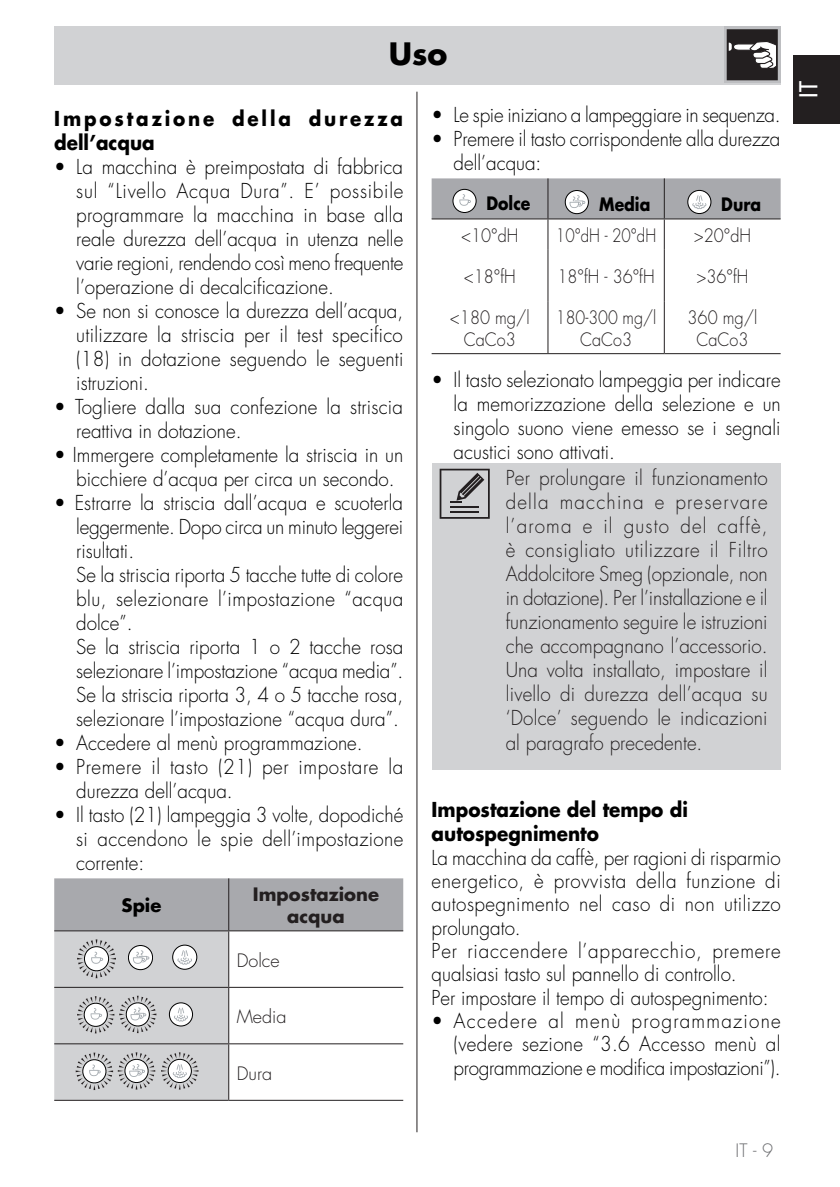
<style>
.page{position:relative;width:840px;height:1187px;background:#fff}
.page>*{position:absolute;margin:0;border:0;box-sizing:border-box;transform-origin:0 0}
.Testo{font:700 30px "Futura Std";color:#000}
.t1{font:500 24px "Futura Std";color:#fff}
.testo_tab{font:300 20px/24px "Futura Std";color:#000;text-align:justify;scale:.94 1}
.testo_tab-2{font:300 20px/24px "Futura Std";letter-spacing:.01em;color:#231f20;text-align:justify;scale:.94 1}
.testo_tab-3{font:300 20px/24px "Futura Std";letter-spacing:.03em;color:#000;scale:.94 1}
.testo_tab-4{font:700 20px "Futura Std";color:#000;scale:.92 1}
.testo_tab-5{font:700 20px/24px "Futura Std";letter-spacing:.155em;color:#000;scale:.92 1}
.Testo-2{font:300 18px "Futura Std";color:#231f20;scale:.9 1}
.Testo-3{font:700 18px/21.6px "Futura Std";color:#231f20;text-align:center}
.Testo-4{font:300 18px "Futura Std";color:#231f20}
.Testo-5{font:700 18px "Futura Std";color:#000;scale:.87 1}
.Testo-6{font:300 18px "Futura Std";color:#231f20;scale:.84 1}
.Testo-7{font:300 18px "Futura Std";color:#231f20;scale:.88 1}
.t2{font:300 18px "Futura Std";color:#6c6d70}
.Testo-8{font:700 18px "Futura Std";color:#000}
</style>
<div class="page">
<hr style="left:416px;top:92px;width:1px;height:1039px;background:#231f20">
<div style="left:54px;top:26px;width:726px;height:58px;background:#d1d2d4"></div>
<div style="left:793px;top:55px;width:46px;height:68px;background:#231f20"></div>
<hr style="left:54px;top:1099px;width:175px;height:1px;background:#231f20">
<hr style="left:229px;top:1099px;width:174px;height:1px;background:#231f20">
<svg style="left:54px;top:878px;width:349px;height:221px"></svg>
<hr style="left:431px;top:353px;width:116px;height:1px;background:#231f20">
<hr style="left:547px;top:353px;width:117px;height:1px;background:#231f20">
<hr style="left:664px;top:353px;width:116px;height:1px;background:#231f20">
<svg style="left:431px;top:178px;width:349px;height:175px"></svg>
<div style="left:431px;top:463px;width:349px;height:306px;background:#d1d2d4"></div>
<svg style="left:439px;top:468px;width:50px;height:50px"></svg>
<svg style="left:724px;top:26px;width:56px;height:57px"></svg>
<svg style="left:726px;top:29px;width:51px;height:51px;background:#504d4e"></svg>
<p class="Testo" style="left:388px;top:34px;width:60px">Uso</p>
<p class="testo_tab-5" style="left:54px;top:106px;width:380px">Impostazione della durezza dell’acqua</p>
<p class="testo_tab" style="left:76px;top:155px;width:349px;text-indent:-22px">• La macchina è preimpostata di fabbrica sul “Livello Acqua Dura”. E’ possibile programmare la macchina in base alla reale durezza dell’acqua in utenza nelle varie regioni, rendendo così meno frequente l’operazione di decalcificazione.</p>
<p class="testo_tab" style="left:76px;top:299px;width:349px;text-indent:-22px">• Se non si conosce la durezza dell’acqua, utilizzare la striscia per il test specifico (18) in dotazione seguendo le seguenti istruzioni.</p>
<p class="testo_tab" style="left:76px;top:395px;width:349px;text-indent:-22px">• Togliere dalla sua confezione la striscia reattiva in dotazione.</p>
<p class="testo_tab" style="left:76px;top:443px;width:349px;text-indent:-22px">• Immergere completamente la striscia in un bicchiere d’acqua per circa un secondo.</p>
<p class="testo_tab" style="left:76px;top:491px;width:349px;text-indent:-22px">• Estrarre la striscia dall’acqua e scuoterla leggermente. Dopo circa un minuto leggerei risultati.</p>
<p class="testo_tab" style="left:76px;top:563px;width:349px">Se la striscia riporta 5 tacche tutte di colore blu, selezionare l’impostazione “acqua dolce”.</p>
<p class="testo_tab" style="left:76px;top:635px;width:349px">Se la striscia riporta 1 o 2 tacche rosa selezionare l’impostazione “acqua media”.</p>
<p class="testo_tab" style="left:76px;top:683px;width:349px">Se la striscia riporta 3, 4 o 5 tacche rosa, selezionare l’impostazione “acqua dura”.</p>
<p class="testo_tab" style="left:54px;top:731px;width:329px">• Accedere al menù programmazione.</p>
<p class="testo_tab-3" style="left:76px;top:755px;width:349px;text-indent:-22px">• Premere il tasto (21) per impostare la durezza dell’acqua.</p>
<p class="testo_tab" style="left:76px;top:803px;width:349px;text-indent:-22px">• Il tasto (21) lampeggia 3 volte, dopodiché si accendono le spie dell’impostazione corrente:</p>
<p class="Testo-8" style="left:121px;top:893px;width:41px">Spie</p>
<p class="Testo-3" style="left:253px;top:883px;width:128px">Impostazione acqua</p>
<p class="Testo-4" style="left:237px;top:948px;width:44px">Dolce</p>
<p class="Testo-4" style="left:237px;top:1005px;width:51px">Media</p>
<p class="Testo-4" style="left:237px;top:1061px;width:37px">Dura</p>
<p class="testo_tab" style="left:431px;top:104px;width:372px">• Le spie iniziano a lampeggiare in sequenza.</p>
<p class="testo_tab" style="left:453px;top:128px;width:349px;text-indent:-22px">• Premere il tasto corrispondente alla durezza dell’acqua:</p>
<p class="Testo-5" style="left:486px;top:191px;width:52px">Dolce</p>
<p class="Testo-5" style="left:599px;top:192px;width:60px">Media</p>
<p class="Testo-5" style="left:720px;top:192px;width:47px">Dura</p>
<p class="Testo-2" style="left:461px;top:224px;width:65px">&lt;10°dH</p>
<p class="Testo-6" style="left:555px;top:224px;width:121px">10°dH - 20°dH</p>
<p class="Testo-2" style="left:693px;top:224px;width:65px">&gt;20°dH</p>
<p class="Testo-2" style="left:463px;top:265px;width:59px">&lt;18°fH</p>
<p class="Testo-2" style="left:557px;top:265px;width:110px">18°fH - 36°fH</p>
<p class="Testo-2" style="left:696px;top:265px;width:59px">&gt;36°fH</p>
<p class="Testo-2" style="left:449px;top:306px;width:90px">&lt;180 mg/l</p>
<p class="Testo-2" style="left:463px;top:328px;width:59px">CaCo3</p>
<p class="Testo-2" style="left:687px;top:306px;width:79px">360 mg/l</p>
<p class="Testo-2" style="left:696px;top:328px;width:59px">CaCo3</p>
<p class="testo_tab" style="left:453px;top:368px;width:349px;text-indent:-22px">• Il tasto selezionato lampeggia per indicare la memorizzazione della selezione e un singolo suono viene emesso se i segnali acustici sono attivati.</p>
<p class="testo_tab-2" style="left:505px;top:466px;width:280px">Per prolungare il funzionamento della macchina e preservare l’aroma e il gusto del caffè, è consigliato utilizzare il Filtro Addolcitore Smeg (opzionale, non in dotazione). Per l’installazione e il funzionamento seguire le istruzioni che accompagnano l’accessorio.<br>Una volta installato, impostare il livello di durezza dell’acqua su ‘Dolce’ seguendo le indicazioni al paragrafo precedente.</p>
<p class="Testo-7" style="left:555px;top:306px;width:115px">180-300 mg/l</p>
<p class="Testo-2" style="left:580px;top:328px;width:59px">CaCo3</p>
<p class="testo_tab-4" style="left:431px;top:796px;width:280px">Impostazione del tempo di</p>
<p class="testo_tab-4" style="left:431px;top:820px;width:183px">autospegnimento</p>
<p class="testo_tab" style="left:431px;top:845px;width:373px;line-height:23.4px">La macchina da caffè, per ragioni di risparmio energetico, è provvista della funzione di autospegnimento nel caso di non utilizzo prolungato.</p>
<p class="testo_tab" style="left:431px;top:939px;width:373px;line-height:23.4px">Per riaccendere l’apparecchio, premere qualsiasi tasto sul pannello di controllo.</p>
<p class="testo_tab" style="left:431px;top:985px;width:360px">Per impostare il tempo di autospegnimento:</p>
<p class="testo_tab" style="left:453px;top:1009px;width:349px;line-height:23.4px;text-indent:-22px">• Accedere al menù programmazione (vedere sezione “3.6 Accesso menù al programmazione e modifica impostazioni”).</p>
<p class="t1" style="left:793px;top:98px;width:18px;rotate:-90deg">IT</p>
<p class="t2" style="left:735px;top:1138px;width:39px">IT - 9</p>
</div>
